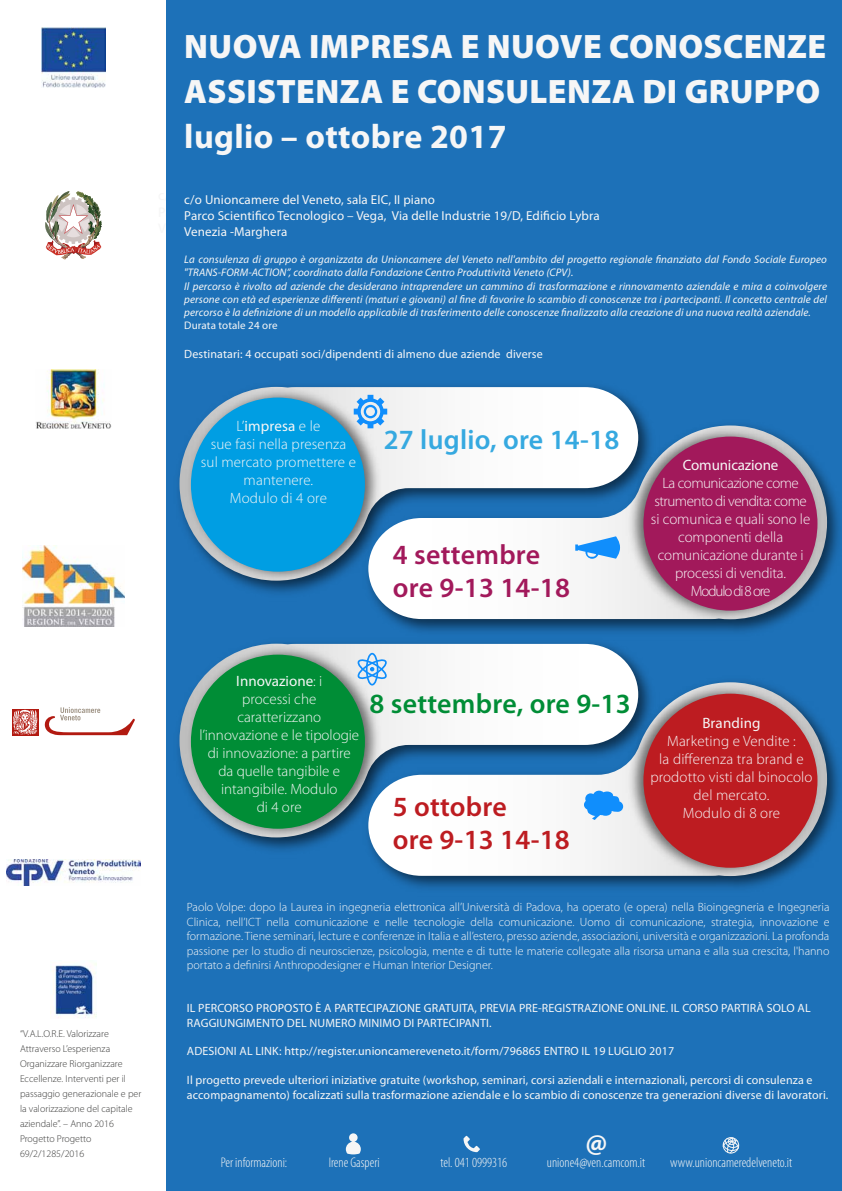
<style>
.page{position:relative;width:842px;height:1191px;background:#fff}
.page>*{position:absolute;margin:0;border:0;box-sizing:border-box;transform-origin:0 0}
.t1{font:900 34px/44.9px "Myriad Pro";letter-spacing:.01em;color:#f6f6f6}
.t2{font:700 34px "Myriad Pro";letter-spacing:.01em;color:#f6f6f6}
.t3{font:700 28.4px "Myriad Pro";color:#f6f6f6}
.t4{font:600 27.9px/33.5px "Myriad Pro";letter-spacing:.01em;color:#a2195b}
.t5{font:600 27.9px/33.5px "Myriad Pro";letter-spacing:.01em;color:#bd1c21}
.t6{font:600 27.9px "Myriad Pro";letter-spacing:.01em;color:#008d36}
.t7{font:600 27.9px "Myriad Pro";letter-spacing:.01em;color:#36a9e0}
.t8{font:300 15px/18px "Myriad Pro";color:#f6f6f6;text-align:center}
.t9{font:15px "Myriad Pro";letter-spacing:-.01em;color:#f6f6f6}
.t10{font:15px "Myriad Pro";letter-spacing:.01em;color:#f6f6f6}
.t11{font:14px/16.8px "Myriad Pro";letter-spacing:.01em;color:#f6f6f6}
.t12{font:300 condensed 14px "Myriad Pro";color:#f6f6f6}
.t13{font:13px/15.6px "Myriad Pro";letter-spacing:.01em;color:#f6f6f6}
.t14{font:300 12px/14.4px "Myriad Pro";color:#f6f6f6;text-align:justify}
.t15{font:12px/14.4px "Myriad Pro";letter-spacing:.01em;color:#f6f6f6}
.t16{font:italic 11px/13.2px "Myriad Pro";letter-spacing:.01em;color:#f6f6f6}
.t17{font:11px "Myriad Pro";letter-spacing:.01em;color:#f6f6f6}
.t18{font:300 10px/15px "Myriad Pro";color:#3c3c3b}
.s1{font-weight:400}
</style>
<div class="page">
<img style="left:41px;top:28px;width:65px;height:59px">
<img style="left:45px;top:191px;width:57px;height:68px">
<img style="left:36px;top:369px;width:75px;height:60px">
<img style="left:22px;top:546px;width:103px;height:80px">
<svg style="left:44px;top:707px;width:91px;height:28px"></svg>
<svg style="left:12px;top:709px;width:26px;height:26px"></svg>
<svg style="left:13px;top:710px;width:24px;height:24px"></svg>
<img style="left:6px;top:859px;width:135px;height:26px">
<img style="left:53px;top:963px;width:43px;height:55px">
<div style="left:166px;top:0;width:676px;height:1191px;background:#1d71b8"></div>
<svg style="left:463px;top:1135px;width:17px;height:17px"></svg>
<svg style="left:346px;top:1133px;width:15px;height:21px"></svg>
<svg style="left:722px;top:1137px;width:18px;height:17px"></svg>
<svg style="left:179px;top:387px;width:459px;height:135px;background:#dfe8f0"></svg>
<svg style="left:179px;top:643px;width:459px;height:127px;background:#dbe6ef"></svg>
<img style="left:386px;top:673px;width:453px;height:216px">
<svg style="left:369px;top:682px;width:254px;height:194px;background:#d3e0ea"></svg>
<img style="left:367px;top:416px;width:472px;height:217px">
<svg style="left:368px;top:425px;width:255px;height:194px;background:#d3e0eb"></svg>
<img style="left:182px;top:383px;width:204px;height:203px">
<div style="left:191px;top:397px;width:174px;height:174px;background:#009ee3;border-radius:50%"></div>
<img style="left:623px;top:421px;width:204px;height:204px">
<div style="left:643px;top:436px;width:174px;height:174px;background:#a2195b;border-radius:50%"></div>
<img style="left:182px;top:642px;width:204px;height:201px">
<div style="left:191px;top:654px;width:174px;height:174px;background:#008d36;border-radius:50%"></div>
<img style="left:623px;top:678px;width:204px;height:204px">
<div style="left:643px;top:693px;width:174px;height:174px;background:#bd1c21;border-radius:50%"></div>
<svg style="left:354px;top:395px;width:33px;height:33px"></svg>
<div style="left:366px;top:653px;width:12px;height:32px;border:2px solid #108efc;border-radius:50%"></div>
<svg style="left:355px;top:658px;width:34px;height:21px"></svg>
<svg style="left:584px;top:790px;width:39px;height:30px"></svg>
<svg style="left:575px;top:536px;width:45px;height:23px"></svg>
<h1 class="t1" style="left:184px;top:24px;width:643px">NUOVA IMPRESA E NUOVE CONOSCENZE<br>ASSISTENZA E CONSULENZA DI GRUPPO</h1>
<h1 class="t2" style="left:184px;top:117px;width:324px">luglio – ottobre 2017</h1>
<p class="t11" style="left:158px;top:187px;width:446px">c/o Unioncamere del Veneto, sala EIC, II piano<br>Parco Scientifico Tecnologico – Vega, Via delle Industrie 19/D, Edificio Lybra<br>Venezia -Marghera</p>
<p class="t13" style="left:184px;top:192px;width:417px">c/o Unioncamere del Veneto, sala EIC, II piano<br>Parco Scientifico Tecnologico – Vega, Via delle Industrie 19/D, Edificio Lybra<br>Venezia -Marghera</p>
<p class="t16" style="left:184px;top:253px;width:644px">La consulenza di gruppo è organizzata da Unioncamere del Veneto nell'ambito del progetto regionale finanziato dal Fondo Sociale Europeo "TRANS-FORM-ACTION”, coordinato dalla Fondazione Centro Produttività Veneto (CPV).<br>Il percorso è rivolto ad aziende che desiderano intraprendere un cammino di trasformazione e rinnovamento aziendale e mira a coinvolgere persone con età ed esperienze differenti (maturi e giovani) al fine di favorire lo scambio di conoscenze tra i partecipanti. Il concetto centrale del percorso è la definizione di un modello applicabile di trasferimento delle conoscenze finalizzato alla creazione di una nuova realtà aziendale.</p>
<p class="t17" style="left:184px;top:319px;width:95px">Durata totale 24 ore</p>
<p class="t15" style="left:184px;top:347px;width:360px">Destinatari: 4 occupati soci/dipendenti di almeno due aziende diverse</p>
<h3 class="t8" style="left:201px;top:417px;width:157px">L’<span class="s1">impresa</span> e le<br>sue fasi nella presenza sul mercato promettere e mantenere.<br>Modulo di 4 ore</h3>
<h3 class="t7" style="left:384px;top:424px;width:237px">27 luglio, ore 14-18</h3>
<h3 class="t4" style="left:393px;top:538px;width:179px">4 settembre ore 9-13 14-18</h3>
<h3 class="t9" style="left:683px;top:457px;width:97px">Comunicazione</h3>
<h3 class="t8" style="left:651px;top:474px;width:161px">La comunicazione come strumento di vendita: come si comunica e quali sono le componenti della comunicazione durante i processi di vendita.<br>Modulo di 8 ore</h3>
<p class="t18" style="left:20px;top:1026px;width:123px">“V.A.L.O.R.E. Valorizzare<br>Attraverso L’esperienza<br>Organizzare Riorganizzare<br>Eccellenze. Interventi per il passaggio generazionale e per la valorizzazione del capitale aziendale”. – Anno 2016<br>Progetto Progetto<br>69/2/1285/2016</p>
<h3 class="t8" style="left:199px;top:672px;width:161px"><span class="s1">Innovazione</span>: i<br>processi che caratterizzano l’innovazione e le tipologie di innovazione: a partire da quelle tangibile e intangibile. Modulo<br>di 4 ore</h3>
<h3 class="t6" style="left:369px;top:688px;width:263px">8 settembre, ore 9-13</h3>
<h3 class="t5" style="left:393px;top:790px;width:179px">5 ottobre<br>ore 9-13 14-18</h3>
<h3 class="t10" style="left:702px;top:714px;width:60px">Branding</h3>
<h3 class="t8" style="left:650px;top:732px;width:164px">Marketing e Vendite :<br>la differenza tra brand e prodotto visti dal binocolo del mercato.<br>Modulo di 8 ore</h3>
<p class="t14" style="left:187px;top:900px;width:644px">Paolo Volpe: dopo la Laurea in ingegneria elettronica all’Università di Padova, ha operato (e opera) nella Bioingegneria e Ingegneria Clinica, nell’ICT nella comunicazione e nelle tecnologie della comunicazione. Uomo di comunicazione, strategia, innovazione e formazione. Tiene seminari, lecture e conferenze in Italia e all’estero, presso aziende, associazioni, università e organizzazioni. La profonda passione per lo studio di neuroscienze, psicologia, mente e di tutte le materie collegate alla risorsa umana e alla sua crescita, l'hanno portato a definirsi Anthropodesigner e Human Interior Designer.</p>
<p class="t15" style="left:187px;top:1001px;width:625px">IL PERCORSO PROPOSTO È A PARTECIPAZIONE GRATUITA, PREVIA PRE-REGISTRAZIONE ONLINE. IL CORSO PARTIRÀ SOLO AL<br>RAGGIUNGIMENTO DEL NUMERO MINIMO DI PARTECIPANTI.</p>
<p class="t15" style="left:187px;top:1044px;width:489px">ADESIONI AL LINK: http://register.unioncamereveneto.it/form/796865 ENTRO IL 19 LUGLIO 2017</p>
<p class="t15" style="left:187px;top:1073px;width:643px">Il progetto prevede ulteriori iniziative gratuite (workshop, seminari, corsi aziendali e internazionali, percorsi di consulenza e accompagnamento) focalizzati sulla trasformazione aziendale e lo scambio di conoscenze tra generazioni diverse di lavoratori.</p>
<h2 class="t3" style="left:586px;top:1126px;width:23px">@</h2>
<p class="t12" style="left:221px;top:1155px;width:68px">Per informazioni:</p>
<p class="t12" style="left:329px;top:1155px;width:52px">Irene Gasperi</p>
<p class="t12" style="left:440px;top:1155px;width:68px">tel. 041 0999316</p>
<p class="t12" style="left:547px;top:1155px;width:100px">unione4@ven.camcom.it</p>
<p class="t12" style="left:670px;top:1155px;width:123px">www.unioncameredelveneto.it</p>
</div>
